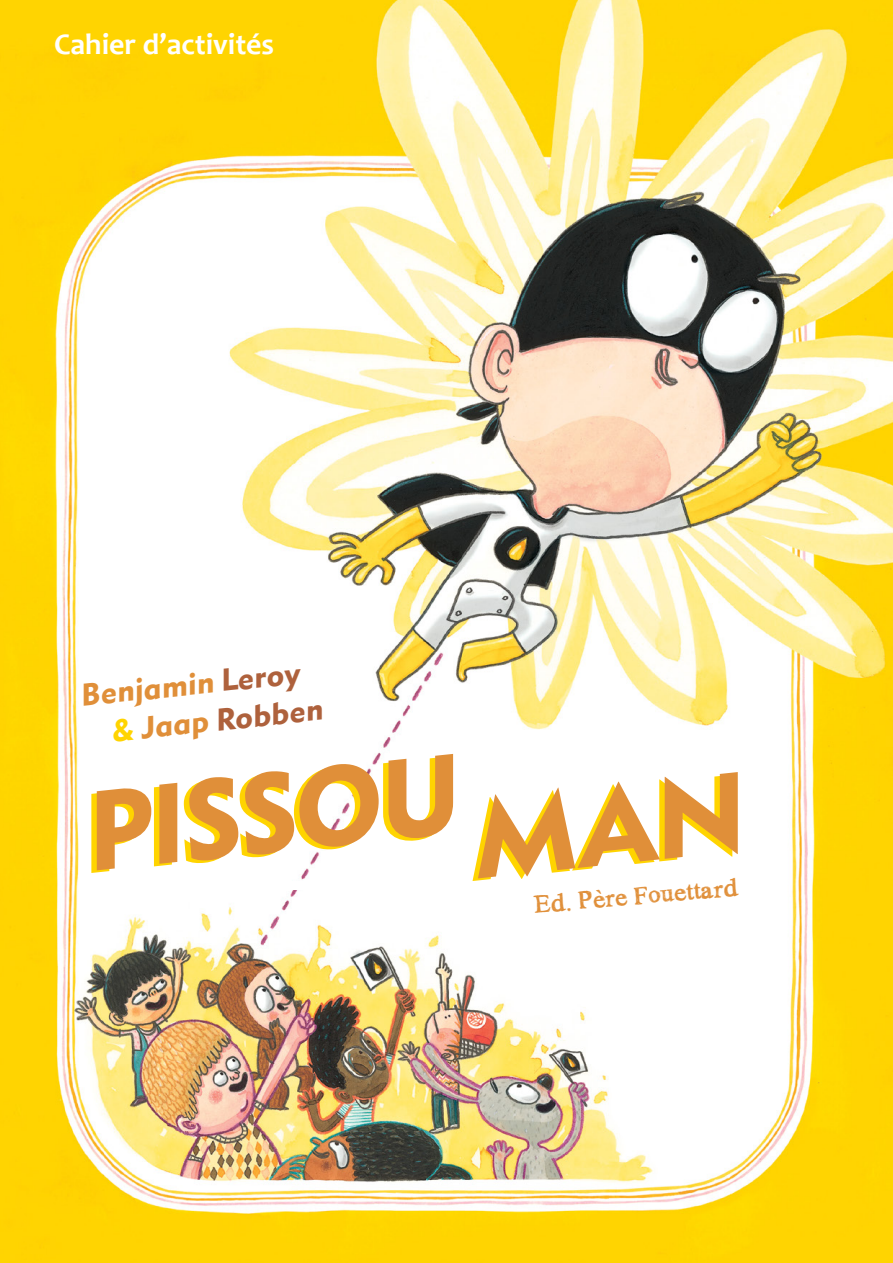
<style>
.page{position:relative;width:893px;height:1263px;background:#fff}
.page>*{position:absolute;margin:0;border:0;box-sizing:border-box;transform-origin:0 0}
.Normaal{font:900 101.85px "Metro Nova Pro";color:#ffd400}
.t1{font:700 30px "Candara";color:#fff}
.Normaal-2{font:900 28.35px "Metro Nova Pro";color:#e08f39}
.Normaal-3{font:900 28.35px "Metro Nova Pro";color:#ae613c}
.t2{font:26.25px "Hand TIMES";color:#e08f39}
.s1{color:#ae613c}
.s2{color:#ffd400}
.s3{color:#e08f39}
</style>
<div class="page">
<img style="left:0;top:0;width:893px;height:1263px">
<div style="left:288px;top:881px;width:18px;height:8px;background:#fff"></div>
<svg style="left:473px;top:772px;width:259px;height:112px"></svg>
<p class="t1" style="left:54px;top:25px;width:222px">Cahier d’activités</p>
<p class="Normaal-2" style="left:79px;top:677px;width:222px;rotate:-6deg">Benjamin <span class="s1">Leroy</span></p>
<p class="Normaal-3" style="left:109px;top:713px;width:214px;rotate:-6deg"><span class="s2">&amp;</span> <span class="s3">Jaap</span> Robben</p>
<p class="Normaal" style="left:72px;top:770px;width:377px;rotate:-6deg">PISSOU</p>
<p class="t2" style="left:532px;top:890px;width:206px;rotate:-5deg">Ed. Père Fouettard</p>
</div>
